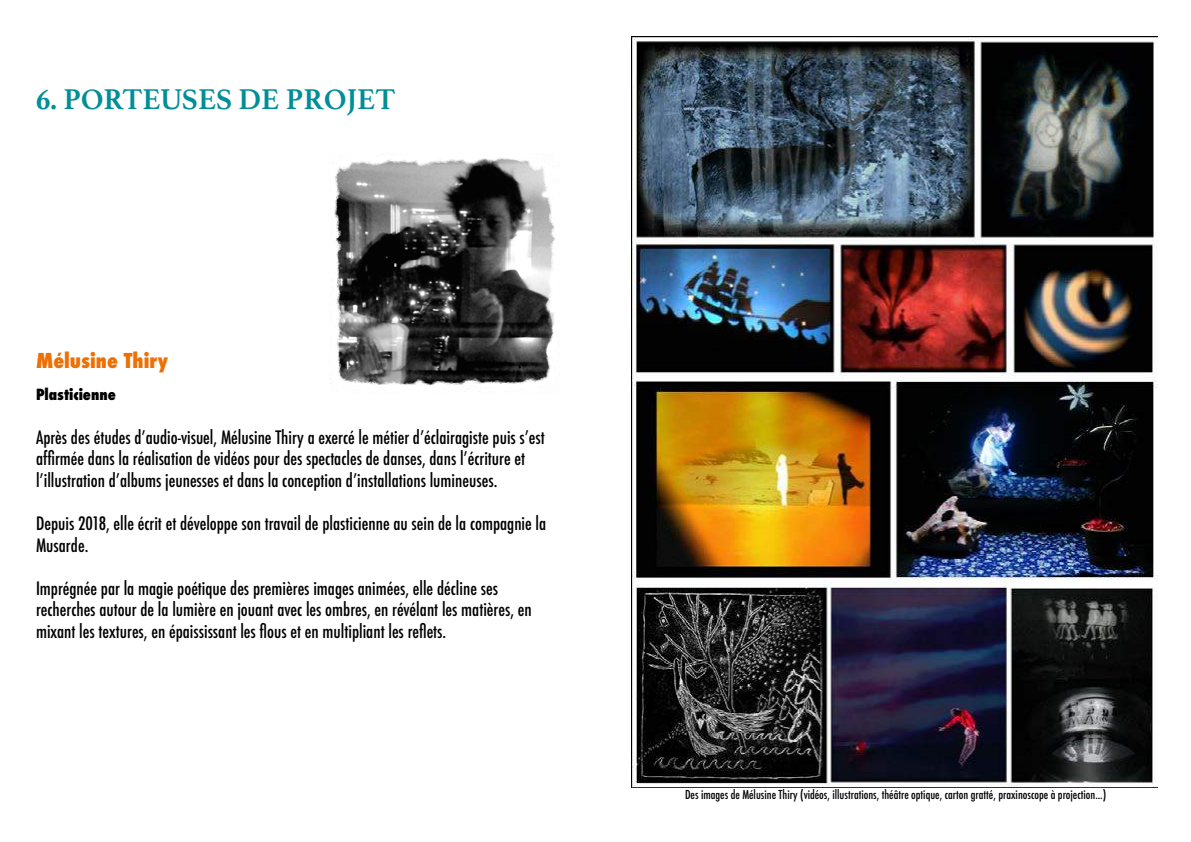
<style>
.page{position:relative;width:1191px;height:842px;background:#fff}
.page>*{position:absolute;margin:0;border:0;box-sizing:border-box;transform-origin:0 0}
.t1{font:700 30px "Athelas";color:#008e97}
.t2{font:800 condensed 20px "Futura";color:#ed7004}
.t3{font:500 condensed 18px/21.6px "Futura";color:#000}
.t4{font:800 condensed 15px "Futura";color:#000}
.t5{font:500 condensed 12px "Futura";color:#000}
</style>
<div class="page">
<img style="left:334px;top:158px;width:221px;height:228px">
<img style="left:631px;top:36px;width:526px;height:752px">
<h1 class="t1" style="left:36px;top:75px;width:361px">6. PORTEUSES DE PROJET</h1>
<p class="t2" style="left:36px;top:347px;width:133px">Mélusine Thiry</p>
<p class="t4" style="left:36px;top:385px;width:81px">Plasticienne</p>
<p class="t3" style="left:36px;top:426px;width:510px">Après des études d’audio-visuel, Mélusine Thiry a exercé le métier d’éclairagiste puis s’est affirmée dans la réalisation de vidéos pour des spectacles de danses, dans l’écriture et l’illustration d’albums jeunesses et dans la conception d’installations lumineuses.</p>
<p class="t3" style="left:36px;top:513px;width:512px">Depuis 2018, elle écrit et développe son travail de plasticienne au sein de la compagnie la<br>Musarde.</p>
<p class="t3" style="left:36px;top:577px;width:497px">Imprégnée par la magie poétique des premières images animées, elle décline ses recherches autour de la lumière en jouant avec les ombres, en révélant les matières, en mixant les textures, en épaississant les flous et en multipliant les reflets.</p>
<p class="t5" style="left:685px;top:787px;width:423px">Des images de Mélusine Thiry (vidéos, illustrations, théâtre optique, carton gratté, praxinoscope à projection...)</p>
</div>
